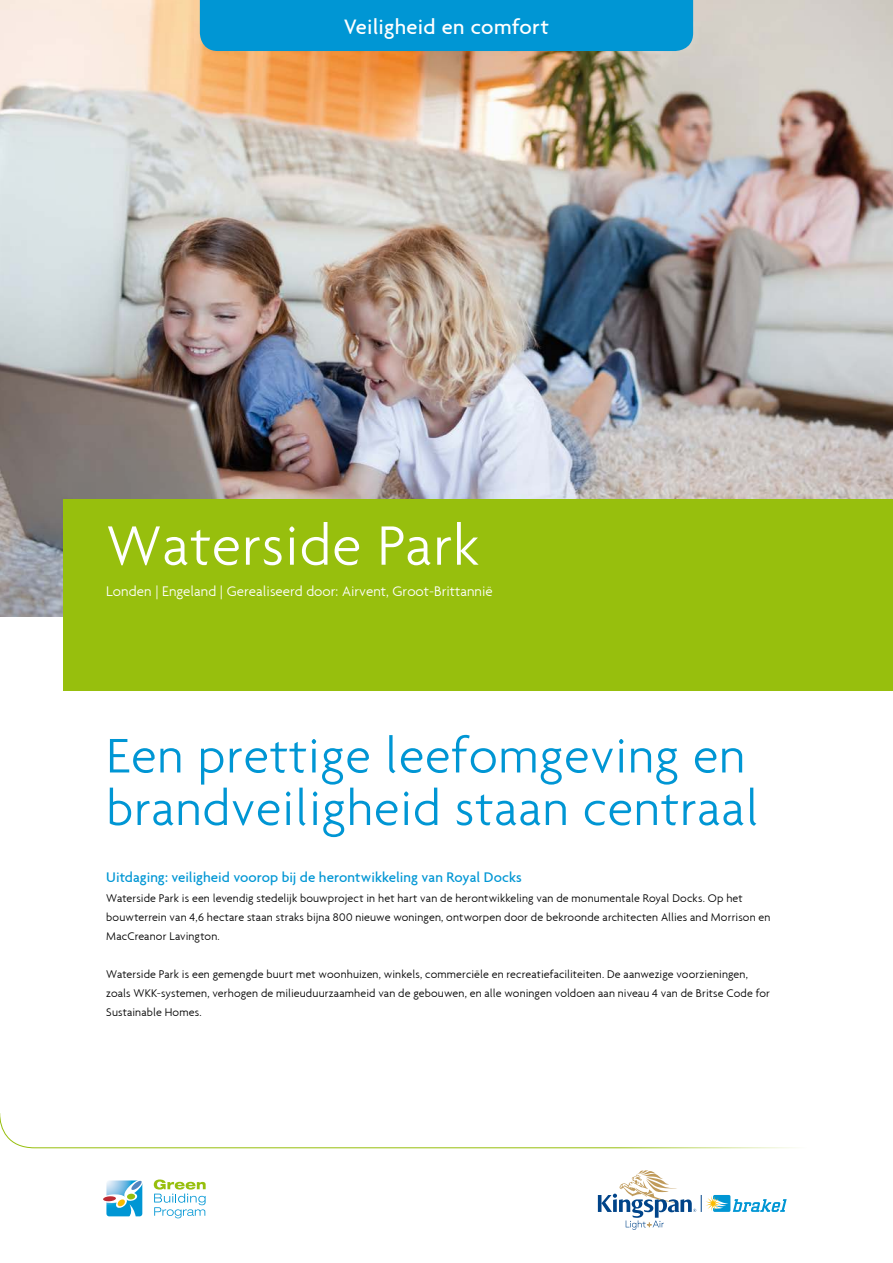
<style>
.page{position:relative;width:893px;height:1263px;background:#fff}
.page>*{position:absolute;margin:0;border:0;box-sizing:border-box;transform-origin:0 0}
.t1{font:300 60px "Agenda";letter-spacing:.015em;color:#fff}
.t2{font:300 52.5px/52.5px "Agenda";letter-spacing:.015em;color:#0096d4}
.t3{font:500 22.5px "Agenda";letter-spacing:.01em;color:#fff}
.t4{font:500 15px "Agenda";color:#0096d4}
.t5{font:300 15px "Agenda";color:#fff}
.t6{font:300 12px/19.2px "Agenda";letter-spacing:.01em;color:#000}
</style>
<div class="page">
<img style="left:0;top:0;width:893px;height:617px">
<svg style="left:0;top:1113px;width:797px;height:35px"></svg>
<div style="left:64px;top:500px;width:829px;height:191px;background:#97bf0d"></div>
<div style="left:200px;top:0;width:493px;height:51px;background:#0096d4"></div>
<svg style="left:154px;top:1179px;width:52px;height:39px"></svg>
<svg style="left:103px;top:1180px;width:40px;height:37px"></svg>
<svg style="left:598px;top:1170px;width:189px;height:60px"></svg>
<h3 class="t3" style="left:344px;top:13px;width:206px">Veiligheid en comfort</h3>
<h1 class="t1" style="left:106px;top:510px;width:374px">Waterside Park</h1>
<p class="t5" style="left:106px;top:583px;width:388px">Londen | Engeland | Gerealiseerd door: Airvent, Groot-Brittannië</p>
<h2 class="t2" style="left:106px;top:728px;width:654px">Een prettige leefomgeving en brandveiligheid staan centraal</h2>
<p class="t4" style="left:106px;top:868px;width:417px">Uitdaging: veiligheid voorop bij de herontwikkeling van Royal Docks</p>
<p class="t6" style="left:106px;top:888px;width:666px">Waterside Park is een levendig stedelijk bouwproject in het hart van de herontwikkeling van de monumentale Royal Docks. Op het bouwterrein van 4,6 hectare staan straks bijna 800 nieuwe woningen, ontworpen door de bekroonde architecten Allies and Morrison en<br>MacCreanor Lavington.</p>
<p class="t6" style="left:106px;top:964px;width:665px">Waterside Park is een gemengde buurt met woonhuizen, winkels, commerciële en recreatiefaciliteiten. De aanwezige voorzieningen, zoals WKK-systemen, verhogen de milieuduurzaamheid van de gebouwen, en alle woningen voldoen aan niveau 4 van de Britse Code for<br>Sustainable Homes.</p>
</div>
